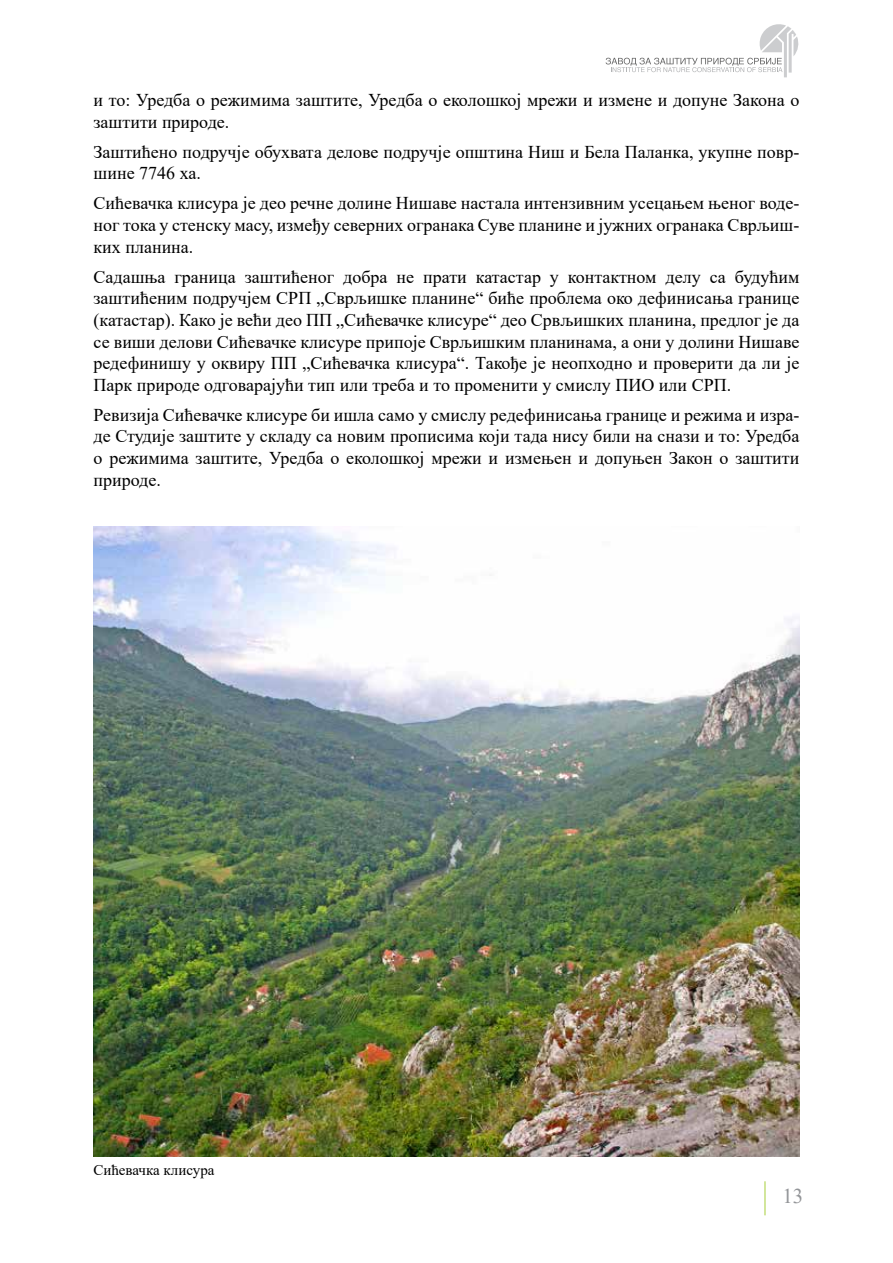
<style>
.page{position:relative;width:893px;height:1263px;background:#fff}
.page>*{position:absolute;margin:0;border:0;box-sizing:border-box;transform-origin:0 0}
.t1{font:21px "Times New Roman";color:#939598}
.t2{font:18px/21.6px "Times New Roman";color:#000;text-align:justify}
.t3{font:15px "Times New Roman";color:#000}
</style>
<div class="page">
<hr style="left:764px;top:1181px;width:1px;height:34px;background:#a6ce39">
<svg style="left:606px;top:24px;width:193px;height:53px"></svg>
<img style="left:94px;top:527px;width:705px;height:630px">
<p class="t2" style="left:94px;top:89px;width:707px">и то: Уредба о режимима заштите, Уредба о еколошкој мрежи и измене и допуне Закона о заштити природе.</p>
<p class="t2" style="left:94px;top:140px;width:707px">Заштићено подручје обухвата делове подручје општина Ниш и Бела Паланка, укупне повр&shy;шине 7746 ха.</p>
<p class="t2" style="left:94px;top:192px;width:707px">Сићевачка клисура је део речне долине Нишаве настала интензивним усецањем њеног воде&shy;ног тока у стенску масу, између северних огранака Суве планине и јужних огранака Сврљиш&shy;ких планина.</p>
<p class="t2" style="left:94px;top:265px;width:707px">Садашња граница заштићеног добра не прати катастар у контактном делу са будућим заштићеним подручјем СРП „Сврљишке планине“ биће проблема око дефинисања границе (катастар). Како је већи део ПП „Сићевачке клисуре“ део Срвљишких планина, предлог је да се виши делови Сићевачке клисуре припоје Сврљишким планинама, а они у долини Нишаве редефинишу у оквиру ПП „Сићевачка клисура“. Такође је неопходно и проверити да ли је Парк природе одговарајући тип или треба и то променити у смислу ПИО или СРП.</p>
<p class="t2" style="left:94px;top:403px;width:707px">Ревизија Сићевачке клисуре би ишла само у смислу редефинисања границе и режима и изра&shy;де Студије заштите у складу са новим прописима који тада нису били на снази и то: Уредба о режимима заштите, Уредба о еколошкој мрежи и измењен и допуњен Закон о заштити природе.</p>
<p class="t3" style="left:93px;top:1159px;width:123px">Сићевачка клисура</p>
<p class="t1" style="left:782px;top:1181px;width:22px">13</p>
</div>
